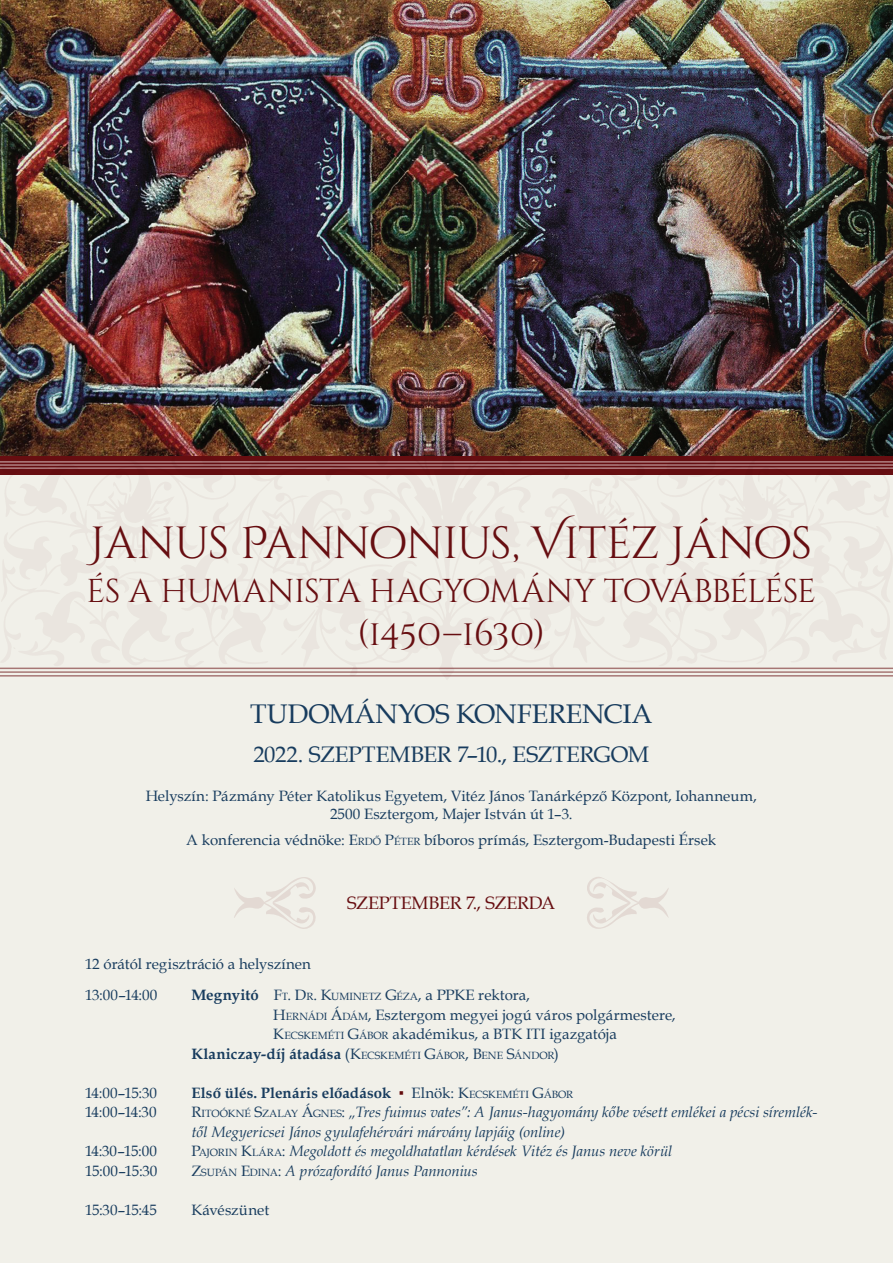
<style>
.page{position:relative;width:893px;height:1263px;background:#f1f0e9}
.page>*{position:absolute;margin:0;border:0;box-sizing:border-box;transform-origin:0 0}
.t1{font:45px "Cinzel Decorative";letter-spacing:-.025em;color:#670e11}
.t2{font:36px "Cinzel Decorative";letter-spacing:-.025em;color:#670e11}
.t3{font:33px "Cinzel Decorative";letter-spacing:-.03em;color:#670e11}
.t4{font:27px "Book Antiqua";letter-spacing:-.005em;color:#183c5e}
.t5{font:22.5px "Book Antiqua";letter-spacing:-.015em;color:#183c5e}
.t6{font:18px "Book Antiqua";letter-spacing:-.01em;color:#670e11}
.t7{font:15px/19.5px "Book Antiqua";color:#183c5e}
.t8{font:italic 15px/19.5px "Book Antiqua";color:#183c5e}
.t9{font:700 15px "Book Antiqua";letter-spacing:.01em;color:#183c5e}
.t10{font:10.5px "Book Antiqua";letter-spacing:.005em;color:#183c5e}
.s1{font-style:inherit}
.s2{font-size:10.5px}
.s3{font-weight:700;font-size:15px}
.s4{font-size:15px}
.s5{color:#630b0c}
.s6{font-weight:400}
.s7{font-weight:400;font-size:10.5px}
.s8{font-style:normal}
.s9{font-style:normal;font-size:10.5px}
</style>
<div class="page">
<img style="left:0;top:0;width:893px;height:456px">
<img style="left:298px;top:435px;width:368px;height:244px">
<svg style="left:74px;top:459px;width:371px;height:209px"></svg>
<svg style="left:742px;top:454px;width:151px;height:209px"></svg>
<svg style="left:374px;top:447px;width:65px;height:39px"></svg>
<svg style="left:321px;top:563px;width:71px;height:38px"></svg>
<svg style="left:281px;top:610px;width:34px;height:22px"></svg>
<svg style="left:814px;top:462px;width:78px;height:56px"></svg>
<svg style="left:281px;top:639px;width:16px;height:16px"></svg>
<svg style="left:450px;top:447px;width:292px;height:219px"></svg>
<svg style="left:0;top:448px;width:236px;height:219px"></svg>
<hr style="left:0;top:668px;width:893px;height:1px;background:#670e11">
<hr style="left:0;top:671px;width:893px;height:2px;background:#670e11">
<hr style="left:0;top:675px;width:893px;height:2px;background:#670e11">
<svg style="left:234px;top:877px;width:82px;height:52px"></svg>
<svg style="left:587px;top:877px;width:82px;height:52px"></svg>
<h1 class="t1" style="left:90px;top:515px;width:724px">Janus Pannonius, Vitéz János</h1>
<h3 class="t3" style="left:86px;top:570px;width:731px">és a humanista hagyomány továbbélése</h3>
<h2 class="t2" style="left:357px;top:611px;width:189px">(1450–1630)</h2>
<h3 class="t4" style="left:250px;top:695px;width:404px">Tudományos konferencia</h3>
<h3 class="t5" style="left:253px;top:739px;width:397px">2022. szeptember 7–10., Esztergom</h3>
<p class="t7" style="left:146px;top:786px;width:613px;line-height:18px;text-align:center">Helyszín: Pázmány Péter Katolikus Egyetem, Vitéz János Tanárképző Központ, Iohanneum,<br>2500 Esztergom, Majer István út 1–3.</p>
<p class="t7" style="left:186px;top:830px;width:531px">A konferencia védnöke: <span class="s1">E</span><span class="s2">RDŐ</span> <span class="s1">P</span><span class="s2">ÉTER</span> bíboros prímás, Esztergom-Budapesti Érsek</p>
<p class="t6" style="left:347px;top:890px;width:209px">Szeptember 7., szerda</p>
<p class="t7" style="left:85px;top:947px;width:227px;line-height:31.5px">12 órától regisztráció a helyszínen<br>13:00–14:00</p>
<p class="t7" style="left:273px;top:985px;width:404px;text-indent:205px">rektora,<br><span class="s1">H</span><span class="s2">ERNÁDI</span> <span class="s1">Á</span><span class="s2">DÁM</span><span class="s1">,</span> Esztergom megyei jogú város polgármestere,<br><span class="s1">K</span><span class="s2">ECSKEMÉTI</span> <span class="s1">G</span><span class="s2">ÁBOR</span> akadémikus, a BTK ITI igazgatója</p>
<p class="t10" style="left:191px;top:1048px;width:369px"><span class="s3">Klaniczay-díj átadása</span> <span class="s4">(K</span>ECSKEMÉTI <span class="s4">G</span>ÁBOR<span class="s4">, B</span>ENE <span class="s4">S</span>ÁNDOR<span class="s4">)</span></p>
<p class="t10" style="left:191px;top:989px;width:256px"><span class="s3">Megnyitó</span> <span class="s4">F</span>T<span class="s4">. D</span>R<span class="s4">. K</span>UMINETZ <span class="s4">G</span>ÉZA<span class="s4">, a PPKE</span></p>
<p class="t7" style="left:85px;top:1082px;width:73px">14:00–15:30</p>
<p class="t9" style="left:191px;top:1082px;width:383px">Első ülés. Plenáris előadások <span class="s5">▪</span> <span class="s6">Elnök:</span> <span class="s6">K</span><span class="s7">ECSKEMÉTI</span> <span class="s6">G</span><span class="s7">ÁBOR</span></p>
<p class="t7" style="left:85px;top:1102px;width:73px">14:00–14:30</p>
<p class="t8" style="left:191px;top:1102px;width:628px"><span class="s8">R</span><span class="s9">ITOÓKNÉ</span> <span class="s8">S</span><span class="s9">ZALAY</span> <span class="s8">Á</span><span class="s9">GNES</span><span class="s8">:</span> „Tres fuimus vates”: A Janus-hagyomány kőbe vésett emlékei a pécsi síremlék&shy;től Megyericsei János gyulafehérvári márvány lapjáig (online)</p>
<p class="t7" style="left:85px;top:1141px;width:73px">14:30–15:00</p>
<p class="t8" style="left:191px;top:1141px;width:482px"><span class="s8">P</span><span class="s9">AJORIN</span> <span class="s8">K</span><span class="s9">LÁRA</span><span class="s8">:</span> Megoldott és megoldhatatlan kérdések Vitéz és Janus neve körül</p>
<p class="t7" style="left:85px;top:1160px;width:74px">15:00–15:30</p>
<p class="t8" style="left:191px;top:1160px;width:288px"><span class="s8">Z</span><span class="s9">SUPÁN</span> <span class="s8">E</span><span class="s9">DINA</span><span class="s8">:</span> A prózafordító Janus Pannonius</p>
<p class="t7" style="left:85px;top:1199px;width:96px">15:30–15:45 K</p>
<p class="t7" style="left:202px;top:1199px;width:68px">ávészünet</p>
</div>
